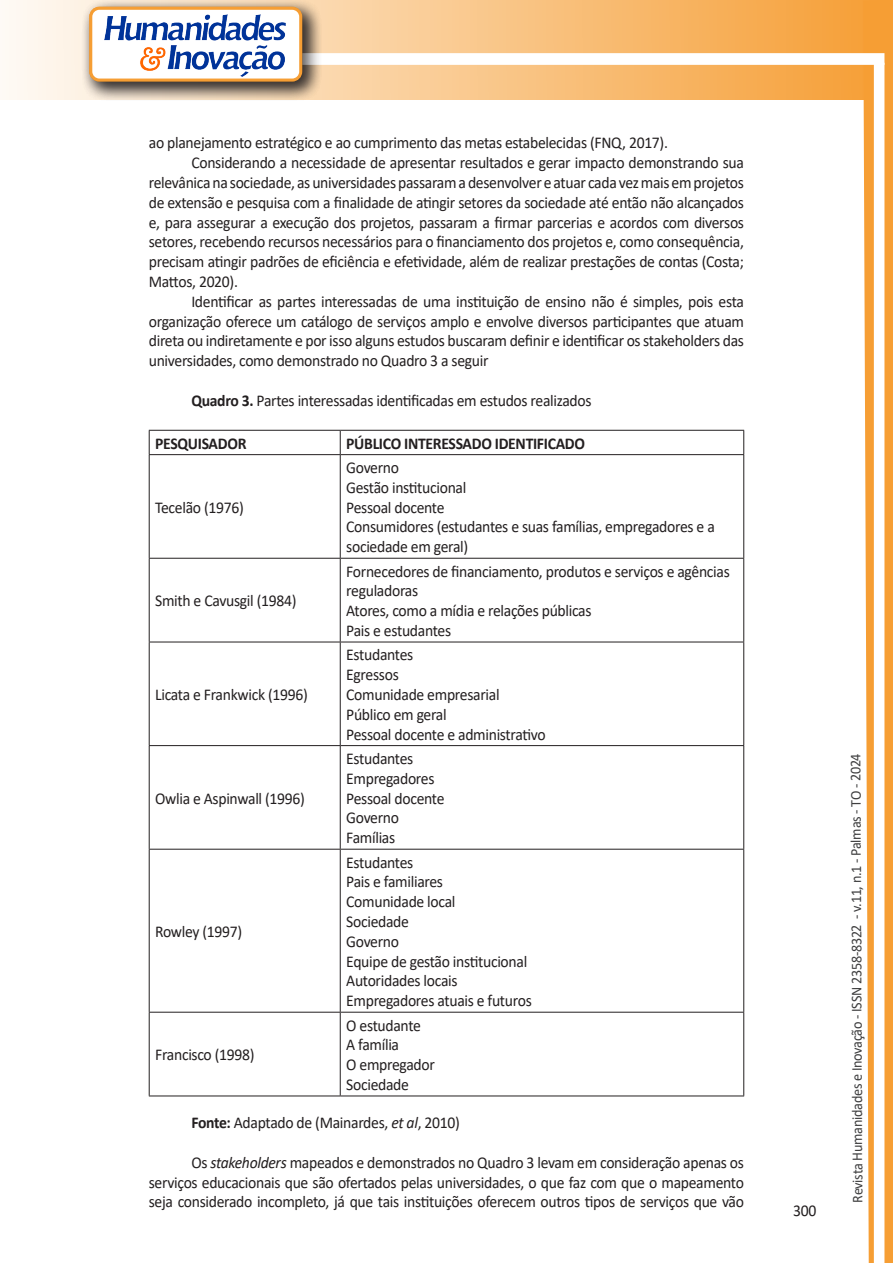
<style>
.page{position:relative;width:893px;height:1263px;background:#fff}
.page>*{position:absolute;margin:0;border:0;box-sizing:border-box;transform-origin:0 0}
.texto{font:16.5px/19.8px "Calibri";letter-spacing:-.02em;color:#231f20;scale:.95 1}
.texto-2{font:700 16.5px "Calibri";letter-spacing:-.02em;color:#231f20;scale:.95 1}
.t1{font:15px "Calibri";letter-spacing:-.025em;color:#3e3e3f;scale:.95 1}
.s1{font-weight:700}
.s2{font-style:italic}
</style>
<div class="page">
<svg style="left:5px;top:0;width:858px;height:100px;background:#f9c484"></svg>
<div style="left:302px;top:53px;width:582px;height:12px;background:#fff;border:2px solid #fff"></div>
<svg style="left:863px;top:0;width:30px;height:1263px"></svg>
<div style="left:81px;top:0;width:241px;height:102px;background:#231f20;opacity:.75"></div>
<div style="left:91px;top:8px;width:210px;height:72px;background:#fff;border-radius:9px"></div>
<img style="left:104px;top:14px;width:181px;height:62px">
<div style="left:89px;top:7px;width:213px;height:75px;border:3px solid #f69e34;border-radius:9px"></div>
<hr style="left:149px;top:430px;width:191px;height:1px;background:#231f20">
<svg style="left:149px;top:431px;width:1px;height:23px"></svg>
<hr style="left:340px;top:430px;width:404px;height:1px;background:#231f20">
<svg style="left:340px;top:431px;width:1px;height:23px"></svg>
<svg style="left:743px;top:431px;width:1px;height:23px"></svg>
<hr style="left:149px;top:454px;width:191px;height:1px;background:#231f20">
<hr style="left:149px;top:455px;width:1px;height:103px;background:#231f20">
<hr style="left:340px;top:454px;width:404px;height:1px;background:#231f20">
<hr style="left:340px;top:455px;width:1px;height:103px;background:#231f20">
<hr style="left:743px;top:455px;width:1px;height:103px;background:#231f20">
<hr style="left:149px;top:558px;width:191px;height:1px;background:#231f20">
<hr style="left:149px;top:559px;width:1px;height:83px;background:#231f20">
<hr style="left:340px;top:558px;width:404px;height:1px;background:#231f20">
<hr style="left:340px;top:559px;width:1px;height:83px;background:#231f20">
<hr style="left:743px;top:559px;width:1px;height:83px;background:#231f20">
<hr style="left:149px;top:642px;width:191px;height:1px;background:#231f20">
<hr style="left:149px;top:642px;width:1px;height:103px;background:#231f20">
<hr style="left:340px;top:642px;width:404px;height:1px;background:#231f20">
<hr style="left:340px;top:642px;width:1px;height:103px;background:#231f20">
<hr style="left:743px;top:642px;width:1px;height:103px;background:#231f20">
<hr style="left:149px;top:745px;width:191px;height:1px;background:#231f20">
<hr style="left:149px;top:746px;width:1px;height:103px;background:#231f20">
<hr style="left:340px;top:745px;width:404px;height:1px;background:#231f20">
<hr style="left:340px;top:746px;width:1px;height:103px;background:#231f20">
<hr style="left:743px;top:746px;width:1px;height:103px;background:#231f20">
<hr style="left:149px;top:849px;width:191px;height:1px;background:#231f20">
<hr style="left:149px;top:849px;width:1px;height:163px;background:#231f20">
<hr style="left:340px;top:849px;width:404px;height:1px;background:#231f20">
<hr style="left:340px;top:849px;width:1px;height:163px;background:#231f20">
<hr style="left:743px;top:849px;width:1px;height:163px;background:#231f20">
<hr style="left:149px;top:1012px;width:191px;height:1px;background:#231f20">
<hr style="left:149px;top:1012px;width:1px;height:83px;background:#231f20">
<hr style="left:340px;top:1012px;width:404px;height:1px;background:#231f20">
<hr style="left:340px;top:1012px;width:1px;height:83px;background:#231f20">
<hr style="left:743px;top:1012px;width:1px;height:83px;background:#231f20">
<hr style="left:149px;top:1095px;width:191px;height:1px;background:#231f20">
<hr style="left:340px;top:1095px;width:404px;height:1px;background:#231f20">
<p class="texto" style="left:149px;top:133px;width:548px">ao planejamento estratégico e ao cumprimento das metas estabelecidas (FNQ, 2017).</p>
<p class="texto" style="left:149px;top:152px;width:628px;text-align:justify;text-indent:43px">Considerando a necessidade de apresentar resultados e gerar impacto demonstrando sua relevânica na sociedade, as universidades passaram a desenvolver e atuar cada vez mais em projetos de extensão e pesquisa com a finalidade de atingir setores da sociedade até então não alcançados e, para assegurar a execução dos projetos, passaram a firmar parcerias e acordos com diversos setores, recebendo recursos necessários para o financiamento dos projetos e, como consequência, precisam atingir padrões de eficiência e efetividade, além de realizar prestações de contas (Costa; Mattos, 2020).</p>
<p class="texto" style="left:149px;top:291px;width:628px;text-align:justify;text-indent:43px">Identificar as partes interessadas de uma instituição de ensino não é simples, pois esta organização oferece um catálogo de serviços amplo e envolve diversos participantes que atuam direta ou indiretamente e por isso alguns estudos buscaram definir e identificar os stakeholders das universidades, como demonstrado no Quadro 3 a seguir</p>
<p class="texto" style="left:191px;top:390px;width:423px"><span class="s1">Quadro 3.</span> Partes interessadas identificadas em estudos realizados</p>
<p class="texto-2" style="left:155px;top:431px;width:98px">PESQUISADOR</p>
<p class="texto-2" style="left:346px;top:431px;width:253px">PÚBLICO INTERESSADO IDENTIFICADO</p>
<p class="texto" style="left:155px;top:497px;width:95px">Tecelão (1976)</p>
<p class="texto" style="left:155px;top:590px;width:150px">Smith e Cavusgil (1984)</p>
<p class="texto" style="left:155px;top:684px;width:162px">Licata e Frankwick (1996)</p>
<p class="texto" style="left:155px;top:788px;width:159px">Owlia e Aspinwall (1996)</p>
<p class="texto" style="left:155px;top:921px;width:93px">Rowley (1997)</p>
<p class="texto" style="left:346px;top:457px;width:389px">Governo<br>Gestão institucional<br>Pessoal docente<br>Consumidores (estudantes e suas famílias, empregadores e a sociedade em geral)</p>
<p class="texto" style="left:346px;top:561px;width:405px">Fornecedores de financiamento, produtos e serviços e agências reguladoras<br>Atores, como a mídia e relações públicas<br>Pais e estudantes</p>
<p class="texto" style="left:346px;top:645px;width:211px">Estudantes<br>Egressos<br>Comunidade empresarial<br>Público em geral<br>Pessoal docente e administrativo</p>
<p class="texto" style="left:346px;top:748px;width:105px">Estudantes<br>Empregadores<br>Pessoal docente<br>Governo<br>Famílias</p>
<p class="texto" style="left:346px;top:852px;width:197px">Estudantes<br>Pais e familiares<br>Comunidade local<br>Sociedade<br>Governo<br>Equipe de gestão institucional<br>Autoridades locais<br>Empregadores atuais e futuros</p>
<p class="texto" style="left:346px;top:1015px;width:95px">O estudante<br>A família<br>O empregador<br>Sociedade</p>
<p class="texto" style="left:191px;top:1112px;width:284px"><span class="s1">Fonte:</span> Adaptado de (Mainardes, <span class="s2">et al</span>, 2010)</p>
<p class="texto" style="left:149px;top:1152px;width:628px;text-align:justify;text-indent:43px">Os <span class="s2">stakeholders</span> mapeados e demonstrados no Quadro 3 levam em consideração apenas os serviços educacionais que são ofertados pelas universidades, o que faz com que o mapeamento seja considerado incompleto, já que tais instituições oferecem outros tipos de serviços que vão</p>
<p class="texto" style="left:155px;top:1044px;width:106px">Francisco (1998)</p>
<p class="texto" style="left:793px;top:1200px;width:26px">300</p>
<p class="t1" style="left:846px;top:1203px;width:475px;rotate:-90deg">Revista Humanidades e Inovação - ISSN 2358-8322 - v.11, n.1 - Palmas - TO - 2024</p>
</div>
